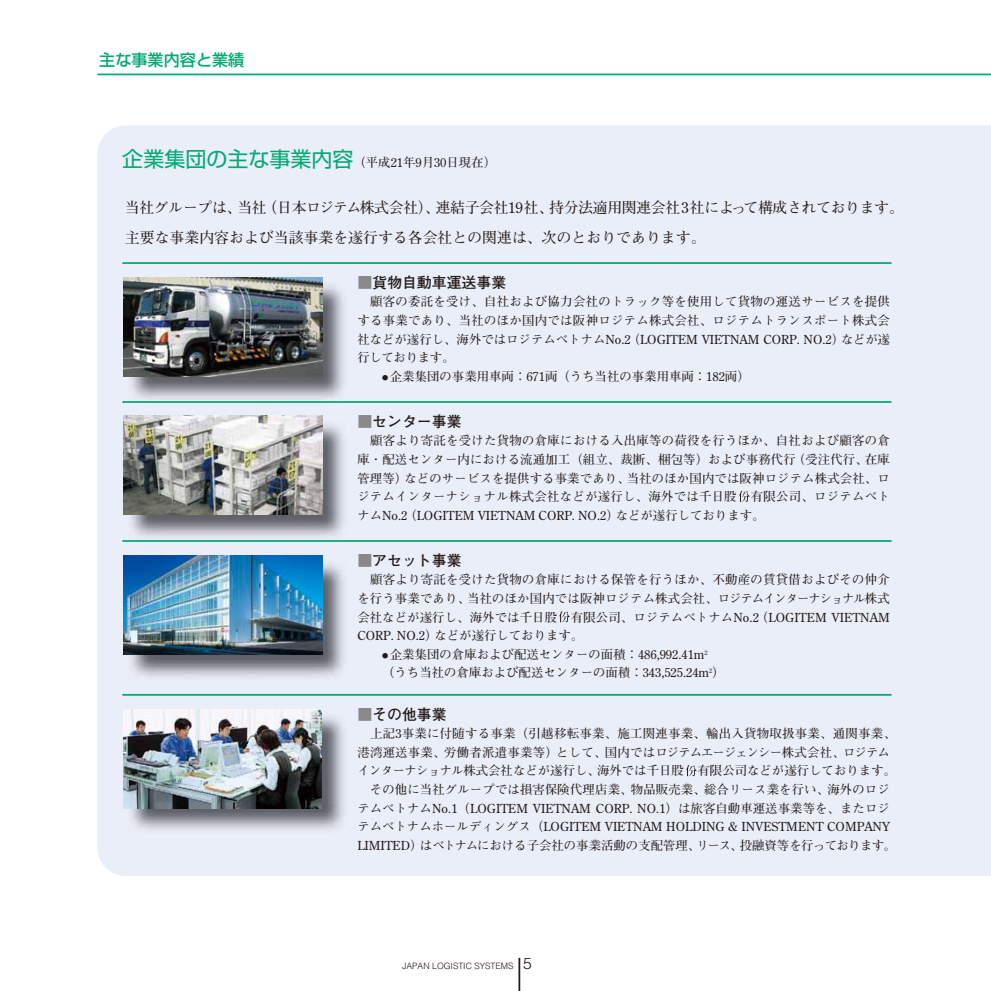
<style>
.page{position:relative;width:991px;height:991px;background:#fff}
.page>*{position:absolute;margin:0;border:0;box-sizing:border-box;transform-origin:0 0}
.t1{font:500 16.1px "Shin Go";color:#00aa71}
.t2{font:700 14.88px/29.8px "Futo Min A101";letter-spacing:-.025em;color:#231916}
.t3{font:700 14.88px "Futo Go B101";color:#231916}
.t4{font:700 12.42px/18.6px "Futo Min A101";color:#231916;text-align:justify}
.t5{font:700 12.42px "Futo Min A101";letter-spacing:.02em;color:#231916}
.t6{font:300 8.75px "Helvetica";color:#231916}
.s1{font-family:"Shin Go";font-weight:400;font-size:21px;color:#00aa71}
.s2{color:#898989}
.s3{font-size:6.12px}
.s4{font-size:15.75px}
</style>
<div class="page">
<div style="left:97px;top:125px;width:893px;height:750px;background:#e9eef8"></div>
<hr style="left:518px;top:957px;width:2px;height:33px;background:#231916">
<svg style="left:738px;top:491px;width:12px;height:11px"></svg>
<svg style="left:685px;top:765px;width:12px;height:11px"></svg>
<hr style="left:97px;top:74px;width:893px;height:1px;background:#00aa71">
<hr style="left:122px;top:262px;width:769px;height:2px;background:#00aa71">
<svg style="left:558px;top:611px;width:12px;height:11px"></svg>
<div style="left:114px;top:270px;width:237px;height:592px;background:#e9eef8"></div>
<img style="left:128px;top:713px;width:220px;height:121px">
<img style="left:128px;top:560px;width:220px;height:121px">
<img style="left:128px;top:421px;width:220px;height:119px">
<img style="left:128px;top:282px;width:220px;height:119px">
<img style="left:123px;top:709px;width:199px;height:99px">
<img style="left:124px;top:416px;width:198px;height:99px">
<img style="left:124px;top:555px;width:198px;height:99px">
<img style="left:124px;top:277px;width:198px;height:99px">
<hr style="left:122px;top:401px;width:769px;height:2px;background:#00aa71">
<hr style="left:122px;top:540px;width:769px;height:2px;background:#00aa71">
<hr style="left:122px;top:694px;width:769px;height:1px;background:#00aa71">
<p class="t1" style="left:99px;top:53px;width:147px">主な事業内容と業績</p>
<p class="t4" style="left:122px;top:155px;width:375px"><span class="s1">企業集団の主な事業内容</span>（平成21年9月30日現在）</p>
<p class="t2" style="left:125px;top:195px;width:780px">当社グループは、当社（日本ロジテム株式会社）、連結子会社19社、持分法適用関連会社3社によって構成されております。主要な事業内容および当該事業を遂行する各会社との関連は、次のとおりであります。</p>
<p class="t3" style="left:357px;top:276px;width:150px"><span class="s2">■</span>貨物自動車運送事業</p>
<p class="t4" style="left:357px;top:294px;width:534px;text-indent:13px">顧客の委託を受け、自社および協力会社のトラック等を使用して貨物の運送サービスを提供する事業であり、当社のほか国内では阪神ロジテム株式会社、ロジテムトランスポート株式会社などが遂行し、海外ではロジテムベトナムNo.2（LOGITEM VIETNAM CORP. NO.2）などが遂行しております。</p>
<p class="t4" style="left:382px;top:369px;width:369px"><span class="s3">●</span> 企業集団の事業用車両：671両（うち当社の事業用車両：182両）</p>
<p class="t3" style="left:357px;top:415px;width:106px"><span class="s2">■</span>センター事業</p>
<p class="t4" style="left:357px;top:433px;width:534px;text-indent:13px">顧客より寄託を受けた貨物の倉庫における入出庫等の荷役を行うほか、自社および顧客の倉庫・配送センター内における流通加工（組立、裁断、梱包等）および事務代行（受注代行、在庫管理等）などのサービスを提供する事業であり、当社のほか国内では阪神ロジテム株式会社、ロジテムインターナショナル株式会社などが遂行し、海外では千日股 有限公司、ロジテムベトナムNo.2（LOGITEM VIETNAM CORP. NO.2）などが遂行しております。</p>
<p class="t3" style="left:357px;top:554px;width:106px"><span class="s2">■</span>アセット事業</p>
<p class="t4" style="left:357px;top:572px;width:534px;text-indent:13px">顧客より寄託を受けた貨物の倉庫における保管を行うほか、不動産の賃貸借およびその仲介を行う事業であり、当社のほか国内では阪神ロジテム株式会社、ロジテムインターナショナル株式会社などが遂行し、海外では千日股 有限公司、ロジテムベトナムNo.2（LOGITEM VIETNAM CORP. NO.2）などが遂行しております。</p>
<p class="t4" style="left:382px;top:646px;width:344px"><span class="s3">●</span> 企業集団の倉庫および配送センターの面積：486,992.41m<sup>2<br></sup>（うち当社の倉庫および配送センターの面積：343,525.24m<sup>2</sup>）</p>
<p class="t3" style="left:357px;top:708px;width:91px"><span class="s2">■</span>その他事業</p>
<p class="t5" style="left:370px;top:729px;width:527px">上記3事業に付随する事業（引越移転事業、施工関連事業、輸出入貨物取扱事業、通関事業、</p>
<p class="t5" style="left:357px;top:747px;width:534px">港湾運送事業、労働者派遣事業等）として、国内ではロジテムエージェンシー株式会社、ロジテム</p>
<p class="t4" style="left:357px;top:763px;width:540px">インターナショナル株式会社などが遂行し、海外では千日股 有限公司などが遂行しております。</p>
<p class="t4" style="left:370px;top:781px;width:521px">その他に当社グループでは損害保険代理店業、物品販売業、総合リース業を行い、海外のロジ</p>
<p class="t4" style="left:357px;top:800px;width:534px">テムベトナムNo.1（LOGITEM VIETNAM CORP. NO.1）は旅客自動車運送事業等を、またロジ</p>
<p class="t4" style="left:357px;top:819px;width:534px">テムベトナムホールディングス（LOGITEM VIETNAM HOLDING &amp; INVESTMENT COMPANY</p>
<p class="t4" style="left:357px;top:837px;width:540px">LIMITED）はベトナムにおける子会社の事業活動の支配管理、リース、投融資等を行っております。</p>
<p class="t6" style="left:402px;top:963px;width:131px">JAPAN LOGISTIC SYSTEMS <span class="s4">5</span></p>
</div>
